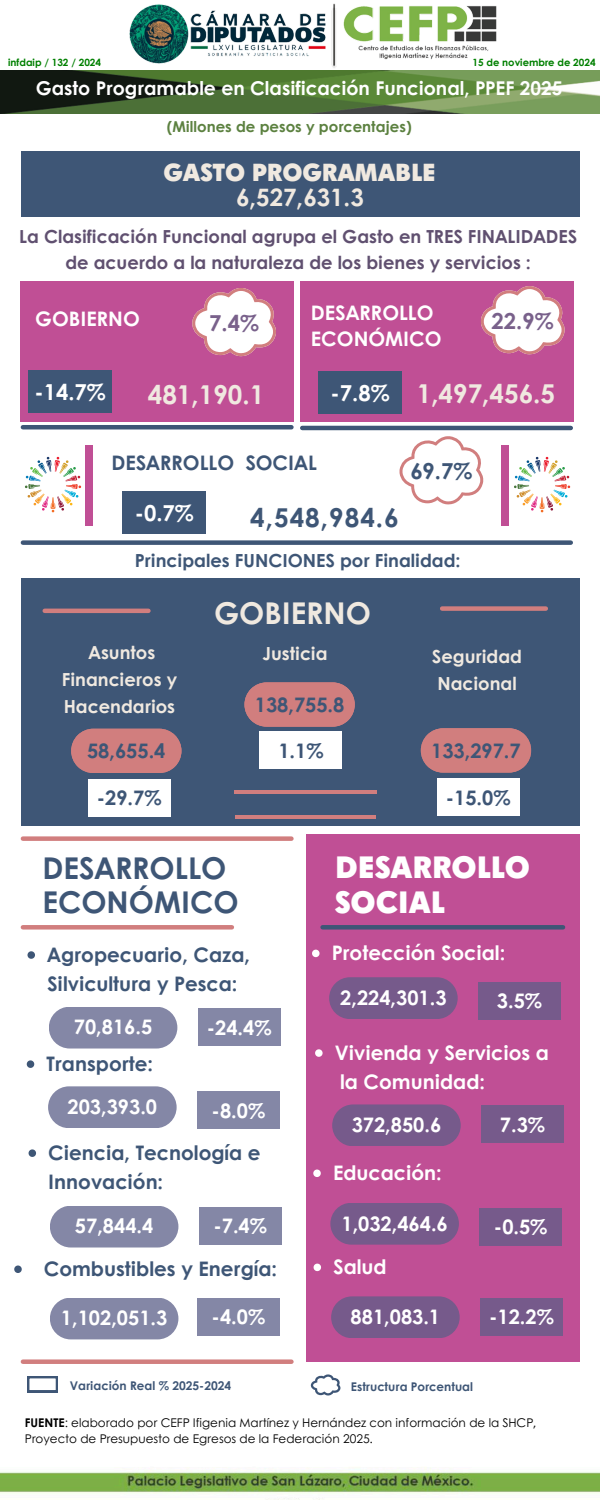
<style>
.page{position:relative;width:600px;height:1500px;background:#fff}
.page>*{position:absolute;margin:0;border:0;box-sizing:border-box;transform-origin:0 0}
.t1{font:700 30px/34.5px "Century Gothic";color:#3e5676}
.t2{font:900 30px/34.5px "Century Gothic";color:#fff}
.t3{font:700 30px "Century Gothic";color:#f0e9e0}
.t4{font:700 26px "Century Gothic";color:#f0e9e0}
.t5{font:700 26px "Century Gothic";letter-spacing:.04em;color:#3e5676}
.t6{font:900 24px/24.8px "Century Gothic";color:#f0e9e0;text-align:center}
.t7{font:700 22px "Century Gothic";color:#fff}
.t8{font:700 22px "Century Gothic";color:#79618b}
.t9{font:700 22px "Century Gothic";color:#3e5676}
.t10{font:700 20px/25.5px "Century Gothic";color:#fff}
.t11{font:700 20px/29.2px "Century Gothic";color:#3e5676}
.t12{font:700 19px "Century Gothic";color:#fff}
.t13{font:700 18px/26.2px "Century Gothic";color:#605070;text-align:center}
.t14{font:700 18px/27px "Century Gothic";color:#f0e9e0;text-align:center}
.t15{font:700 18px "Century Gothic";color:#3e5676}
.t16{font:700 15px "Century Gothic";color:#5c8140}
.t17{font:12px/16.5px "Century Gothic";color:#000}
.t18{font:700 12px "Century Gothic";color:#3e5676}
.t19{font:700 10px "Century Gothic";color:#008000}
.s1{font-weight:700}
</style>
<div class="page">
<div style="left:300px;top:281px;width:273px;height:141px;background:#c04f95"></div>
<div style="left:21px;top:151px;width:558px;height:66px;background:#3e5676"></div>
<div style="left:21px;top:281px;width:273px;height:141px;background:#c04f95"></div>
<div style="left:21px;top:579px;width:558px;height:247px;background:#3e5676"></div>
<div style="left:306px;top:834px;width:273px;height:528px;background:#c04f95"></div>
<hr style="left:23px;top:425px;width:268px;height:4px;background:#3e5676">
<div style="left:23px;top:836px;width:268px;height:5px;background:#d17e7e"></div>
<div style="left:323px;top:925px;width:240px;height:5px;background:#3e5676"></div>
<div style="left:23px;top:540px;width:548px;height:5px;background:#3e5676"></div>
<hr style="left:45px;top:609px;width:103px;height:4px;background:#d17e7e">
<div style="left:442px;top:606px;width:104px;height:5px;background:#d17e7e"></div>
<img style="left:0;top:70px;width:600px;height:44px">
<svg style="left:192px;top:288px;width:84px;height:68px"></svg>
<svg style="left:400px;top:436px;width:83px;height:68px"></svg>
<div style="left:29px;top:371px;width:83px;height:42px;background:#3e5676"></div>
<div style="left:123px;top:491px;width:83px;height:43px;background:#3e5676"></div>
<div style="left:319px;top:372px;width:83px;height:42px;background:#3e5676"></div>
<svg style="left:481px;top:286px;width:84px;height:68px"></svg>
<svg style="left:25px;top:457px;width:56px;height:55px"></svg>
<svg style="left:244px;top:682px;width:111px;height:45px;background:#c27a7d"></svg>
<hr style="left:302px;top:426px;width:269px;height:4px;background:#3e5676">
<div style="left:85px;top:445px;width:7px;height:81px;background:#c04f95"></div>
<div style="left:501px;top:445px;width:8px;height:81px;background:#c04f95"></div>
<div style="left:259px;top:731px;width:83px;height:38px;background:#fff"></div>
<div style="left:437px;top:778px;width:83px;height:38px;background:#fff"></div>
<div style="left:88px;top:779px;width:83px;height:38px;background:#fff"></div>
<div style="left:197px;top:1298px;width:83px;height:38px;background:#8487a6"></div>
<div style="left:48px;top:1086px;width:129px;height:42px;background:#8487a6;border-radius:21px"></div>
<div style="left:197px;top:1091px;width:83px;height:38px;background:#8487a6"></div>
<div style="left:49px;top:1007px;width:128px;height:42px;background:#8487a6;border-radius:21px"></div>
<div style="left:198px;top:1009px;width:83px;height:37px;background:#8487a6"></div>
<div style="left:50px;top:1206px;width:128px;height:42px;background:#8487a6;border-radius:21px"></div>
<div style="left:199px;top:1207px;width:83px;height:38px;background:#8487a6"></div>
<div style="left:23px;top:1359px;width:268px;height:5px;background:#d17e7e"></div>
<div style="left:329px;top:977px;width:129px;height:42px;background:#765a8b;border-radius:21px"></div>
<div style="left:478px;top:982px;width:83px;height:38px;background:#765a8b"></div>
<div style="left:330px;top:1203px;width:129px;height:42px;background:#765a8b;border-radius:21px"></div>
<div style="left:479px;top:1208px;width:83px;height:38px;background:#765a8b"></div>
<div style="left:331px;top:1296px;width:129px;height:42px;background:#765a8b;border-radius:21px"></div>
<div style="left:480px;top:1298px;width:83px;height:38px;background:#765a8b"></div>
<div style="left:332px;top:1104px;width:129px;height:42px;background:#765a8b;border-radius:21px"></div>
<div style="left:481px;top:1106px;width:83px;height:37px;background:#765a8b"></div>
<svg style="left:421px;top:728px;width:110px;height:45px;background:#c47a7d"></svg>
<svg style="left:71px;top:729px;width:110px;height:44px;background:#c57a7d"></svg>
<img style="left:0;top:1467px;width:600px;height:33px">
<svg style="left:514px;top:457px;width:56px;height:55px"></svg>
<div style="left:23px;top:925px;width:209px;height:5px;background:#d17e7e"></div>
<svg style="left:27px;top:1376px;width:31px;height:16px"></svg>
<svg style="left:311px;top:1374px;width:29px;height:22px"></svg>
<hr style="left:234px;top:790px;width:142px;height:4px;background:#d17e7e">
<hr style="left:235px;top:815px;width:141px;height:3px;background:#d17e7e">
<img style="left:129px;top:3px;width:368px;height:65px">
<svg style="left:14px;top:1266px;width:8px;height:7px"></svg>
<svg style="left:27px;top:1060px;width:7px;height:8px"></svg>
<svg style="left:28px;top:951px;width:7px;height:8px"></svg>
<svg style="left:29px;top:1149px;width:7px;height:8px"></svg>
<svg style="left:312px;top:950px;width:8px;height:7px"></svg>
<svg style="left:313px;top:1170px;width:8px;height:7px"></svg>
<svg style="left:315px;top:1049px;width:8px;height:8px"></svg>
<svg style="left:314px;top:1264px;width:7px;height:7px"></svg>
<div style="left:50px;top:1298px;width:128px;height:41px;background:#8487a6;border-radius:21px"></div>
<p class="t19" style="left:8px;top:56px;width:94px">infdaip / 132 / 2024</p>
<p class="t19" style="left:472px;top:56px;width:125px">15 de noviembre de 2024</p>
<h5 class="t12" style="left:36px;top:74px;width:528px">Gasto Programable en Clasificación Funcional, PPEF 2025</h5>
<h5 class="t16" style="left:167px;top:116px;width:246px">(Millones de pesos y porcentajes)</h5>
<h5 class="t6" style="left:164px;top:159px;width:274px">GASTO PROGRAMABLE<br><span class="s1">6,527,631.3</span></h5>
<h5 class="t13" style="left:19px;top:223px;width:559px">La Clasificación Funcional agrupa el Gasto en TRES FINALIDADES de acuerdo a la naturaleza de los bienes y servicios :</h5>
<h5 class="t10" style="left:35px;top:306px;width:106px">GOBIERNO</h5>
<p class="t8" style="left:209px;top:306px;width:51px">7.4%</p>
<p class="t10" style="left:311px;top:299px;width:132px">DESARROLLO<br>ECONÓMICO</p>
<h5 class="t8" style="left:492px;top:304px;width:64px">22.9%</h5>
<h2 class="t7" style="left:34px;top:375px;width:73px">-14.7%</h2>
<h5 class="t4" style="left:148px;top:375px;width:118px">481,190.1</h5>
<h5 class="t4" style="left:417px;top:374px;width:140px">1,497,456.5</h5>
<h4 class="t7" style="left:331px;top:376px;width:60px">-7.8%</h4>
<h5 class="t11" style="left:112px;top:448px;width:207px">DESARROLLO SOCIAL</h5>
<p class="t7" style="left:135px;top:496px;width:60px">-0.7%</p>
<h5 class="t5" style="left:250px;top:498px;width:150px">4,548,984.6</h5>
<p class="t9" style="left:410px;top:454px;width:64px">69.7%</p>
<h5 class="t15" style="left:135px;top:547px;width:327px">Principales FUNCIONES por Finalidad:</h5>
<p class="t3" style="left:214px;top:591px;width:158px">GOBIERNO</p>
<h5 class="t14" style="left:262px;top:639px;width:67px">Justicia</h5>
<h1 class="t14" style="left:432px;top:642px;width:92px">Seguridad<br>Nacional</h1>
<p class="t14" style="left:62px;top:639px;width:117px">Asuntos<br>Financieros y<br>Hacendarios</p>
<h5 class="t11" style="left:255px;top:689px;width:91px">138,755.8</h5>
<h3 class="t11" style="left:278px;top:735px;width:47px">1.1%</h3>
<p class="t11" style="left:87px;top:735px;width:80px">58,655.4</p>
<h5 class="t11" style="left:431px;top:735px;width:91px">133,297.7</h5>
<h5 class="t11" style="left:97px;top:783px;width:66px">-29.7%</h5>
<h4 class="t11" style="left:446px;top:782px;width:66px">-15.0%</h4>
<h1 class="t1" style="left:42px;top:849px;width:198px">DESARROLLO<br>ECONÓMICO</h1>
<p class="t11" style="left:47px;top:939px;width:204px">Agropecuario, Caza,<br>Silvicultura y Pesca:</p>
<h5 class="t10" style="left:74px;top:1014px;width:80px">70,816.5</h5>
<h4 class="t10" style="left:207px;top:1014px;width:66px">-24.4%</h4>
<h5 class="t11" style="left:47px;top:1048px;width:108px">Transporte:</h5>
<h3 class="t10" style="left:68px;top:1093px;width:91px">203,393.0</h3>
<p class="t10" style="left:212px;top:1097px;width:55px">-8.0%</p>
<h5 class="t11" style="left:48px;top:1137px;width:214px">Ciencia, Tecnología e<br>Innovación:</h5>
<h5 class="t10" style="left:75px;top:1213px;width:80px">57,844.4</h5>
<h3 class="t10" style="left:213px;top:1212px;width:55px">-7.4%</h3>
<p class="t11" style="left:44px;top:1253px;width:235px">Combustibles y Energía:</p>
<p class="t10" style="left:61px;top:1304px;width:108px">1,102,051.3</p>
<h5 class="t10" style="left:212px;top:1303px;width:55px">-4.0%</h5>
<h5 class="t2" style="left:335px;top:849px;width:196px">DESARROLLO<br>SOCIAL</h5>
<h5 class="t10" style="left:332px;top:939px;width:175px">Protección Social:</h5>
<p class="t10" style="left:340px;top:984px;width:108px">2,224,301.3</p>
<p class="t10" style="left:497px;top:988px;width:47px">3.5%</p>
<p class="t10" style="left:335px;top:1039px;width:216px">Vivienda y Servicios a</p>
<h5 class="t10" style="left:340px;top:1068px;width:147px">la Comunidad:</h5>
<h5 class="t10" style="left:352px;top:1111px;width:91px">372,850.6</h5>
<h5 class="t10" style="left:500px;top:1111px;width:47px">7.3%</h5>
<p class="t10" style="left:333px;top:1159px;width:110px">Educación:</p>
<p class="t10" style="left:341px;top:1210px;width:108px">1,032,464.6</p>
<p class="t10" style="left:494px;top:1213px;width:55px">-0.5%</p>
<p class="t10" style="left:333px;top:1253px;width:55px">Salud</p>
<h5 class="t10" style="left:351px;top:1303px;width:91px">881,083.1</h5>
<p class="t10" style="left:489px;top:1304px;width:66px">-12.2%</p>
<p class="t18" style="left:70px;top:1377px;width:163px">Variación Real % 2025-2024</p>
<p class="t18" style="left:351px;top:1377px;width:124px">Estructura Porcentual</p>
<h5 class="t17" style="left:25px;top:1414px;width:513px"><span class="s1">FUENTE</span>: elaborado por CEFP Ifigenia Martínez y Hernández con información de la SHCP,<br>Proyecto de Presupuesto de Egresos de la Federación 2025.</h5>
</div>
